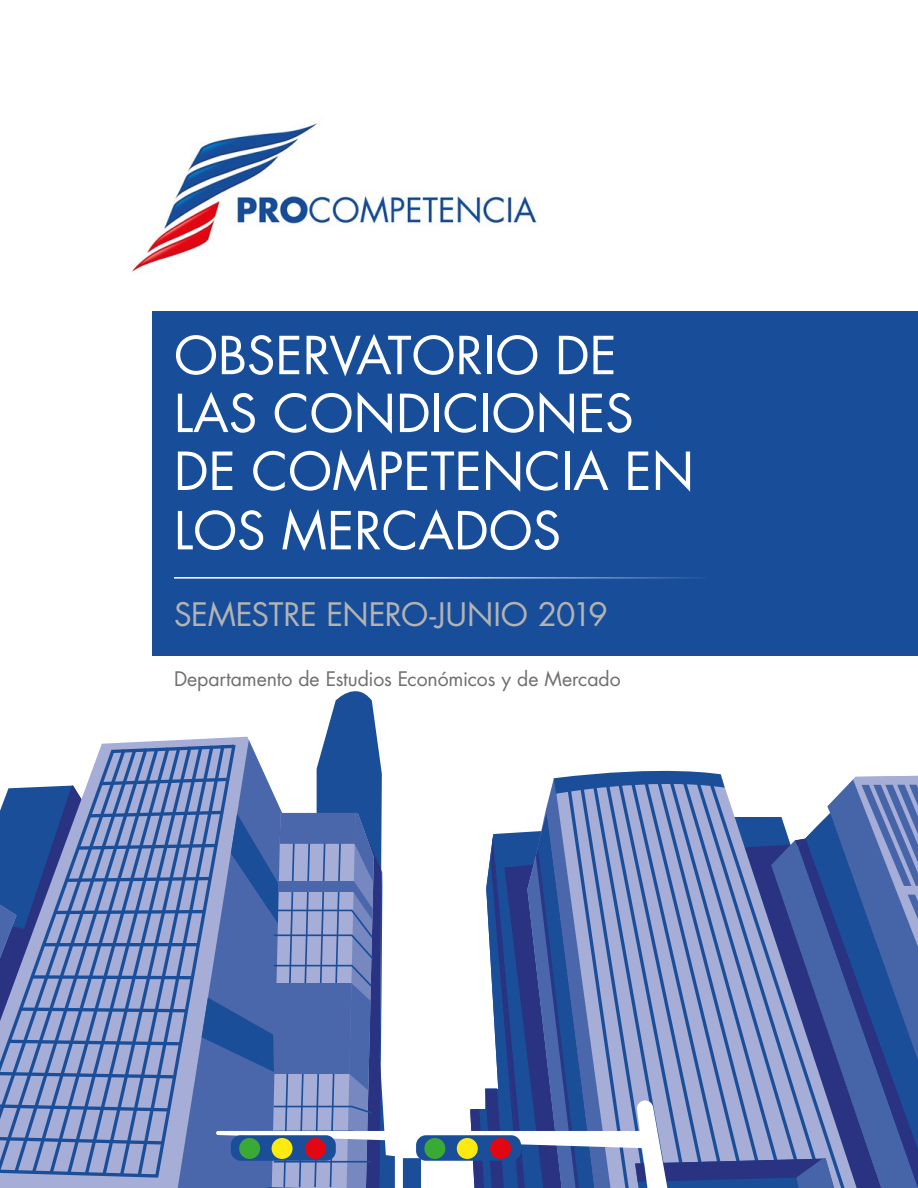
<style>
.page{position:relative;width:918px;height:1188px;background:#fff}
.page>*{position:absolute;margin:0;border:0;box-sizing:border-box;transform-origin:0 0}
.t1{font:51px/58.3px "Futura LT";color:#fff}
.t2{font:31.5px "Futura LT";letter-spacing:-.01em;color:#b3b3b3}
.t3{font:19.5px "Futura LT";letter-spacing:-.005em;color:#706f6f}
</style>
<div class="page">
<div style="left:152px;top:311px;width:765px;height:345px;background:#174d99"></div>
<img style="left:132px;top:123px;width:405px;height:149px">
<hr style="left:174px;top:577px;width:532px;height:2px;background:#fff">
<svg style="left:323px;top:691px;width:55px;height:54px;fill:#1a4e99"></svg>
<svg style="left:0;top:745px;width:918px;height:443px"></svg>
<div style="left:231px;top:1135px;width:105px;height:26px;background:#1a4e99;border-radius:10px"></div>
<div style="left:239px;top:1138px;width:21px;height:21px;background:#3aaa35;border-radius:50%"></div>
<div style="left:272px;top:1138px;width:21px;height:21px;background:#fcea10;border-radius:50%"></div>
<div style="left:305px;top:1138px;width:21px;height:21px;background:#e30613;border-radius:50%"></div>
<div style="left:416px;top:1135px;width:105px;height:26px;background:#1a4e99;border-radius:10px"></div>
<div style="left:424px;top:1138px;width:21px;height:21px;background:#3aaa35;border-radius:50%"></div>
<div style="left:457px;top:1138px;width:21px;height:21px;background:#fcea10;border-radius:50%"></div>
<div style="left:490px;top:1138px;width:21px;height:21px;background:#e30613;border-radius:50%"></div>
<p class="t1" style="left:174px;top:327px;width:522px">OBSERVATORIO DE<br>LAS CONDICIONES<br>DE COMPETENCIA EN<br>LOS MERCADOS</p>
<p class="t2" style="left:174px;top:594px;width:435px">SEMESTRE ENERO-JUNIO 2019</p>
<p class="t3" style="left:174px;top:666px;width:448px">Departamento de Estudios Económicos y de Mercado</p>
</div>
